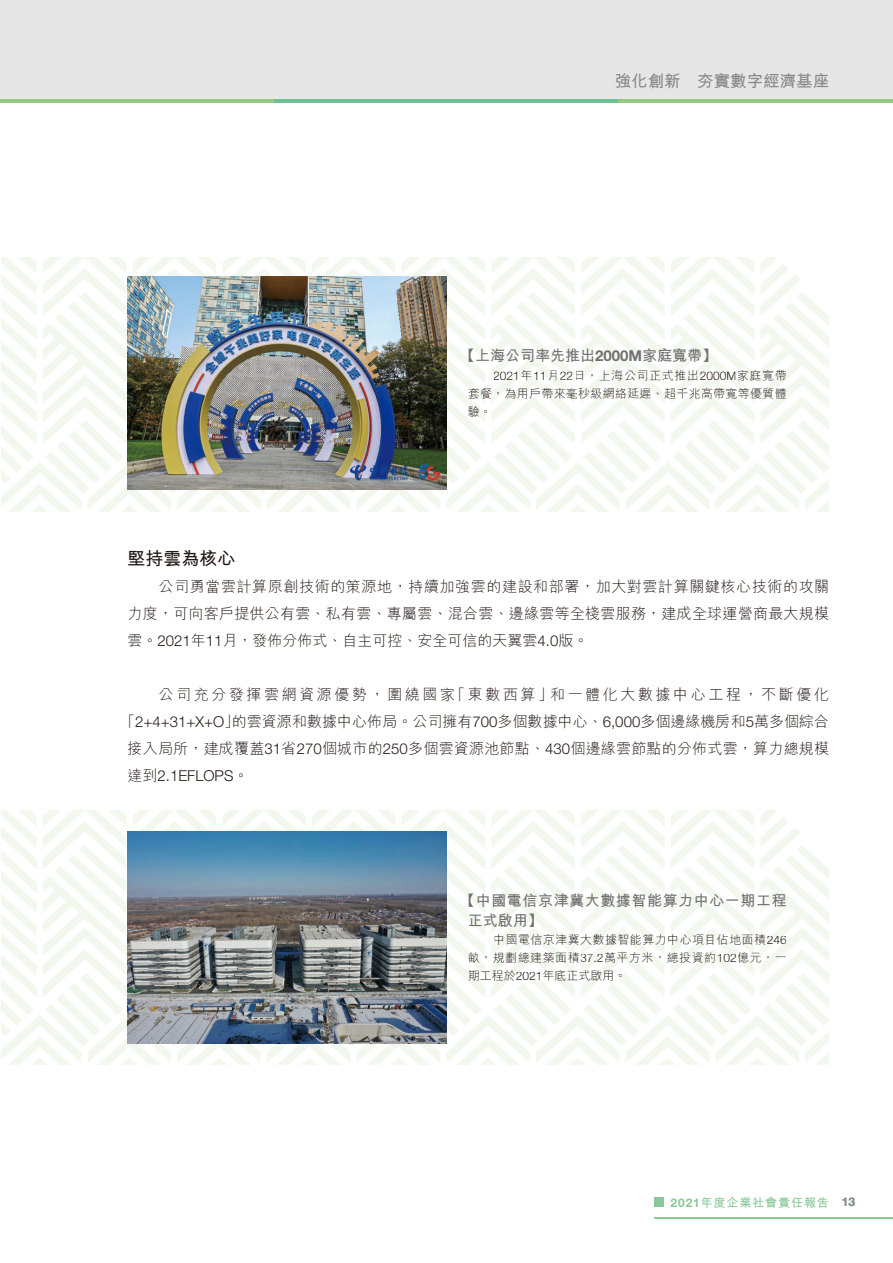
<style>
.page{position:relative;width:893px;height:1263px;background:#fff}
.page>*{position:absolute;margin:0;border:0;box-sizing:border-box;transform-origin:0 0}
.t1{font:18px "M Hei HK Bold E Ten B5 H";color:#231916}
.t2{font:16.5px "M Hei HK Bold E Ten B5 H";color:#898989}
.t3{font:15px/27px "M Hei HK Light E Ten B5 H";letter-spacing:.015em;color:#231916;text-align:justify}
.t4{font:15px/19.5px "M Hei HK Bold E Ten B5 H";letter-spacing:.04em;color:#717171}
.t5{font:15px "M Hei HK Bold E Ten B5 H";color:#717171}
.t6{font:300 15px "Helvetica Neue LT Std";color:#231916}
.t7{font:12px/18px "M Hei HK Light E Ten B5 H";letter-spacing:.035em;color:#231916;text-align:justify}
.t8{font:12px "M Hei HK Bold E Ten B5 H";letter-spacing:.075em;color:#89c897}
.s1{font-family:"M Hei HK Light E Ten B5 H"}
.s2{font-family:"Helvetica Neue LT Std";font-weight:700}
.s3{font-family:"Helvetica Neue LT Std";font-weight:300}
.s4{font-family:"M Hei HK Light E Ten B5 H";font-weight:400}
</style>
<div class="page">
<div style="left:0;top:0;width:893px;height:100px;background:#e6e6e7"></div>
<hr style="left:654px;top:1217px;width:239px;height:1px;background:#89c897">
<div style="left:654px;top:1197px;width:10px;height:10px;background:#89c897"></div>
<hr style="left:570px;top:100px;width:323px;height:3px;background:#92c97e">
<hr style="left:274px;top:100px;width:344px;height:3px;background:#6ec093">
<hr style="left:0;top:100px;width:274px;height:3px;background:#92c97e">
<svg style="left:1px;top:257px;width:828px;height:255px"></svg>
<svg style="left:480px;top:462px;width:349px;height:50px"></svg>
<img style="left:128px;top:276px;width:318px;height:213px">
<svg style="left:494px;top:370px;width:292px;height:11px"></svg>
<svg style="left:468px;top:387px;width:318px;height:12px"></svg>
<svg style="left:468px;top:406px;width:19px;height:11px"></svg>
<svg style="left:1px;top:810px;width:828px;height:255px"></svg>
<svg style="left:480px;top:1015px;width:349px;height:50px"></svg>
<img style="left:128px;top:831px;width:318px;height:213px">
<svg style="left:495px;top:934px;width:291px;height:11px"></svg>
<svg style="left:468px;top:952px;width:318px;height:11px"></svg>
<svg style="left:469px;top:970px;width:153px;height:11px"></svg>
<p class="t2" style="left:615px;top:75px;width:216px">強化創新 夯實數字經濟基座</p>
<p class="t5" style="left:460px;top:350px;width:258px"><span class="s1">【</span>上海公司率先推出<span class="s2">2000M</span>家庭寬帶<span class="s1">】</span></p>
<p class="t7" style="left:468px;top:368px;width:320px;text-indent:26px"><span class="s3">2021</span>年<span class="s3">11</span>月<span class="s3">22</span>日，上海公司正式推出<span class="s3">2000M</span>家庭寬帶套餐，為用戶帶來毫秒級網絡延遲、超千兆高帶寬等優質體驗。</p>
<p class="t1" style="left:128px;top:551px;width:110px">堅持雲為核心</p>
<p class="t3" style="left:128px;top:575px;width:703px;text-indent:31px">公司勇當雲計算原創技術的策源地，持續加強雲的建設和部署，加大對雲計算關鍵核心技術的攻關力度，可向客戶提供公有雲、私有雲、專屬雲、混合雲、邊緣雲等全棧雲服務，建成全球運營商最大規模雲。<span class="s3">2021</span>年<span class="s3">11</span>月，發佈分佈式、自主可控、安全可信的天翼雲<span class="s3">4.0</span>版。</p>
<p class="t3" style="left:120px;top:683px;width:711px;text-align:right">公司充分發揮雲網資源優勢，圍繞國家「東數西算」和一體化大數據中心工程，不斷優化「<span class="s3">2+4+31+X+O</span>」的雲資源和數據中心佈局。公司擁有<span class="s3">700</span>多個數據中心、<span class="s3">6,000</span>多個邊緣機房和<span class="s3">5</span>萬多個綜合接入局所，建成覆蓋<span class="s3">31</span>省<span class="s3">270</span>個城市的<span class="s3">250</span>多個雲資源池節點、<span class="s3">430</span>個邊緣雲節點的分佈式雲，算力總規模</p>
<p class="t6" style="left:128px;top:767px;width:122px"><span class="s4">達到</span>2.1EFLOPS<span class="s4">。</span></p>
<p class="t4" style="left:468px;top:893px;width:320px;text-indent:-8px"><span class="s1">【</span>中國電信京津冀大數據智能算力中心一期工程正式啟用<span class="s1">】</span></p>
<p class="t7" style="left:468px;top:932px;width:320px;text-indent:26px">中國電信京津冀大數據智能算力中心項目佔地面積<span class="s3">246</span>畝，規劃總建築面積<span class="s3">37.2</span>萬平方米，總投資約<span class="s3">102</span>億元，一期工程於<span class="s3">2021</span>年底正式啟用。</p>
<p class="t8" style="left:670px;top:1198px;width:186px"><span class="s2">2021</span>年度企業社會責任報告 <span class="s2">13</span></p>
</div>
